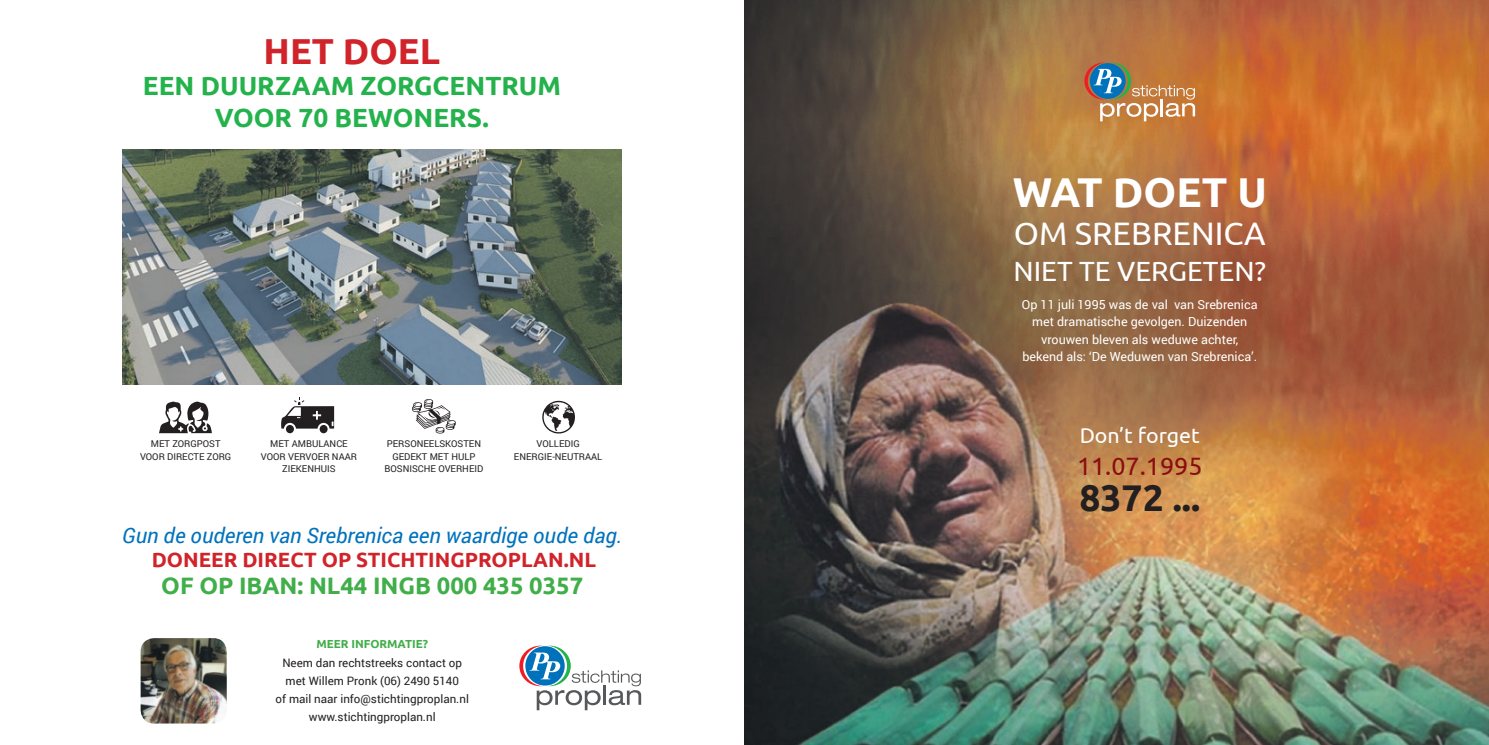
<style>
.page{position:relative;width:1489px;height:745px;background:#fff}
.page>*{position:absolute;margin:0;border:0;box-sizing:border-box;transform-origin:0 0}
.t1{font:700 41.62px "Ubuntu";color:#fff}
.t2{font:700 37.12px "Ubuntu";color:#231f20}
.t3{font:700 36px "Ubuntu";color:#d1232a}
.t4{font:32.5px "Ubuntu";color:#fff}
.t5{font:27.75px "Ubuntu";color:#fff}
.t6{font:700 26.25px/31.2px "Ubuntu";color:#23b24b;text-align:center}
.t7{font:25px "Ubuntu";color:#8b0d10}
.t8{font:700 23.75px "Ubuntu";color:#40ae49}
.t9{font:21.38px "Ubuntu";color:#fff}
.t10{font:italic 21.25px "Roboto";color:#0072bc}
.t11{font:700 20.62px "Ubuntu";color:#d1232a}
.t12{font:12.5px/17.5px "Roboto";color:#fff;text-align:center}
.t13{font:11.62px/18px "Roboto";color:#231f20;text-align:center}
.t14{font:700 11.62px "Ubuntu";color:#40ae49}
.t15{font:9.38px/12.5px "Roboto";color:#231f20;text-align:center}
</style>
<div class="page">
<img style="left:744px;top:0;width:744px;height:744px">
<svg style="left:1084px;top:63px;width:110px;height:58px;background:#b08b68"></svg>
<svg style="left:519px;top:645px;width:122px;height:64px"></svg>
<img style="left:141px;top:638px;width:86px;height:85px">
<img style="left:123px;top:150px;width:498px;height:234px">
<svg style="left:159px;top:401px;width:53px;height:32px"></svg>
<svg style="left:542px;top:400px;width:33px;height:34px"></svg>
<svg style="left:412px;top:399px;width:43px;height:34px"></svg>
<svg style="left:281px;top:397px;width:53px;height:31px"></svg>
<svg style="left:319px;top:424px;width:8px;height:9px"></svg>
<div style="left:286px;top:424px;width:8px;height:9px;background:#231f20;border-radius:50%"></div>
<h3 class="t3" style="left:264px;top:29px;width:178px">HET DOEL</h3>
<h3 class="t6" style="left:143px;top:70px;width:419px">EEN DUURZAAM ZORGCENTRUM<br>VOOR 70 BEWONERS.</h3>
<p class="t15" style="left:140px;top:437px;width:93px">MET ZORGPOST<br>VOOR DIRECTE ZORG</p>
<p class="t15" style="left:261px;top:437px;width:98px">MET AMBULANCE<br>VOOR VERVOER NAAR<br>ZIEKENHUIS</p>
<p class="t15" style="left:384px;top:437px;width:100px">PERSONEELSKOSTEN<br>GEDEKT MET HULP<br>BOSNISCHE OVERHEID</p>
<p class="t15" style="left:514px;top:437px;width:90px">VOLLEDIG<br>ENERGIE-NEUTRAAL</p>
<h3 class="t10" style="left:122px;top:520px;width:501px">Gun de ouderen van Srebrenica een waardige oude dag.</h3>
<h3 class="t11" style="left:152px;top:547px;width:446px">DONEER DIRECT OP STICHTINGPROPLAN.NL</h3>
<h3 class="t8" style="left:161px;top:570px;width:423px">OF OP IBAN: NL44 INGB 000 435 0357</h3>
<p class="t14" style="left:316px;top:636px;width:113px">MEER INFORMATIE?</p>
<p class="t13" style="left:275px;top:652px;width:195px">Neem dan rechtstreeks contact op met Willem Pronk (06) 2490 5140<br>of mail naar info@stichtingproplan.nl www.stichtingproplan.nl</p>
<h1 class="t1" style="left:1012px;top:167px;width:255px">WAT DOET U</h1>
<h3 class="t4" style="left:1013px;top:214px;width:253px">OM SREBRENICA</h3>
<h3 class="t5" style="left:1013px;top:254px;width:254px">NIET TE VERGETEN?</h3>
<h3 class="t12" style="left:1021px;top:295px;width:237px">Op 11 juli 1995 was de val van Srebrenica met dramatische gevolgen. Duizenden vrouwen bleven als weduwe achter, bekend als: ‘De Weduwen van Srebrenica’.</h3>
<h3 class="t9" style="left:1079px;top:422px;width:122px">Don’t forget</h3>
<h3 class="t7" style="left:1076px;top:450px;width:127px">11.07.1995</h3>
<h2 class="t2" style="left:1079px;top:475px;width:122px">8372 ...</h2>
</div>
